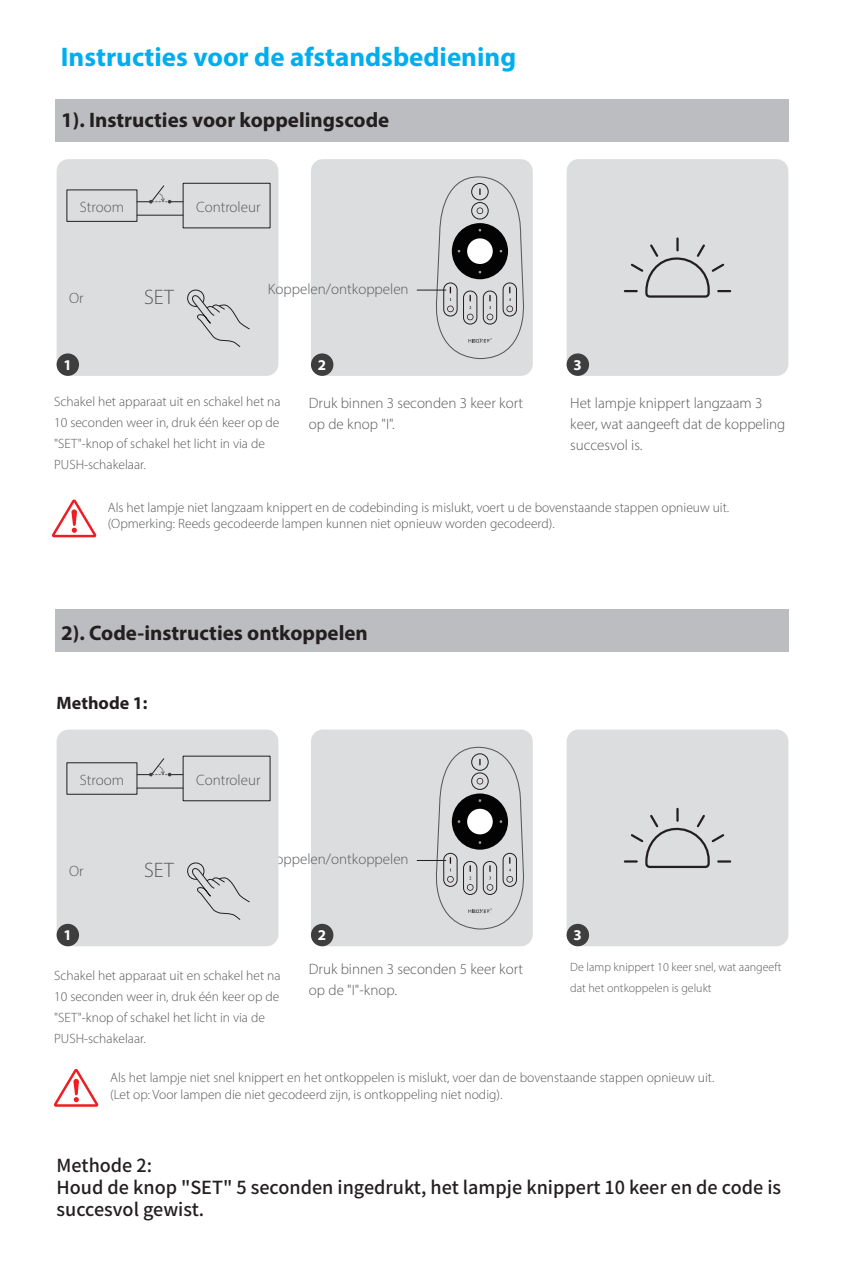
<style>
.page{position:relative;width:851px;height:1276px;background:#fff}
.page>*{position:absolute;margin:0;border:0;box-sizing:border-box;transform-origin:0 0}
.t1{font:700 27px "Myriad Pro";color:#00aeef}
.t2{font:700 21px "Myriad Pro";color:#231f20}
.t3{font:300 21px "Myriad Pro";letter-spacing:.01em;color:#57585a}
.t4{font:500 18px/21.6px "Source Han Sans CN";color:#231f20}
.t5{font:700 18px "Myriad Pro";color:#231f20}
.t6{font:300 15px/21px "Myriad Pro";color:#57585a}
.t7{font:700 15px "Myriad Pro";color:#fff}
.t8{font:300 13.5px/21px "Myriad Pro";color:#57585a}
.t9{font:300 12px/21px "Myriad Pro";color:#57585a}
</style>
<div class="page">
<div style="left:311px;top:729px;width:221px;height:217px;background:#dcdddf;border-radius:12px"></div>
<svg style="left:417px;top:746px;width:107px;height:184px"></svg>
<div style="left:55px;top:99px;width:733px;height:42px;background:#bcbdc0"></div>
<svg style="left:52px;top:499px;width:44px;height:38px"></svg>
<div style="left:311px;top:159px;width:221px;height:217px;background:#dcdddf;border-radius:12px"></div>
<div style="left:57px;top:159px;width:221px;height:217px;background:#dcdddf;border-radius:12px"></div>
<div style="left:566px;top:159px;width:222px;height:217px;background:#dcdddf;border-radius:12px"></div>
<hr style="left:137px;top:215px;width:46px;height:1px;background:#231f20">
<div style="left:67px;top:190px;width:70px;height:32px;border:1px solid #231f20"></div>
<div style="left:183px;top:183px;width:87px;height:45px;border:1px solid #231f20"></div>
<svg style="left:137px;top:185px;width:46px;height:18px"></svg>
<div style="left:311px;top:353px;width:22px;height:23px;background:#3e3e3f;border-radius:50%"></div>
<div style="left:57px;top:353px;width:22px;height:23px;background:#3e3e3f;border-radius:50%"></div>
<div style="left:566px;top:353px;width:23px;height:23px;background:#3e3e3f;border-radius:50%"></div>
<svg style="left:187px;top:289px;width:63px;height:58px"></svg>
<svg style="left:624px;top:238px;width:106px;height:60px"></svg>
<div style="left:55px;top:609px;width:733px;height:43px;background:#bcbdc0"></div>
<div style="left:57px;top:729px;width:221px;height:217px;background:#dcdddf;border-radius:12px"></div>
<div style="left:57px;top:924px;width:22px;height:22px;background:#3e3e3f;border-radius:50%"></div>
<div style="left:566px;top:729px;width:222px;height:217px;background:#dcdddf;border-radius:12px"></div>
<div style="left:566px;top:924px;width:23px;height:22px;background:#3e3e3f;border-radius:50%"></div>
<div style="left:311px;top:924px;width:22px;height:22px;background:#3e3e3f;border-radius:50%"></div>
<hr style="left:137px;top:787px;width:46px;height:1px;background:#231f20">
<div style="left:67px;top:762px;width:70px;height:32px;border:1px solid #231f20"></div>
<div style="left:183px;top:756px;width:87px;height:45px;border:1px solid #231f20"></div>
<svg style="left:137px;top:757px;width:46px;height:19px"></svg>
<svg style="left:187px;top:862px;width:63px;height:58px"></svg>
<svg style="left:624px;top:809px;width:106px;height:60px"></svg>
<svg style="left:417px;top:176px;width:107px;height:184px"></svg>
<svg style="left:54px;top:1069px;width:44px;height:37px"></svg>
<h1 class="t1" style="left:61px;top:40px;width:457px">Instructies voor de afstandsbediening</h1>
<h2 class="t2" style="left:61px;top:106px;width:330px">1). Instructies voor koppelingscode</h2>
<p class="t6" style="left:80px;top:196px;width:46px">Stroom</p>
<p class="t6" style="left:196px;top:196px;width:66px">Controleur</p>
<p class="t6" style="left:69px;top:288px;width:16px">Or</p>
<h2 class="t3" style="left:144px;top:284px;width:31px">SET</h2>
<p class="t6" style="left:268px;top:278px;width:142px">Koppelen/ontkoppelen</p>
<p class="t7" style="left:63px;top:355px;width:10px">1</p>
<p class="t7" style="left:318px;top:355px;width:10px">2</p>
<p class="t7" style="left:573px;top:355px;width:10px">3</p>
<p class="t8" style="left:54px;top:391px;width:228px">Schakel het apparaat uit en schakel het na 10 seconden weer in, druk één keer op de "SET"-knop of schakel het licht in via de PUSH-schakelaar.</p>
<p class="t6" style="left:309px;top:392px;width:216px">Druk binnen 3 seconden 3 keer kort op de knop "I".</p>
<p class="t6" style="left:570px;top:392px;width:217px">Het lampje knippert langzaam 3 keer, wat aangeeft dat de koppeling succesvol is.</p>
<p class="t8" style="left:108px;top:499px;width:623px;line-height:16.2px">Als het lampje niet langzaam knippert en de codebinding is mislukt, voert u de bovenstaande stappen opnieuw uit. (Opmerking: Reeds gecodeerde lampen kunnen niet opnieuw worden gecodeerd).</p>
<h2 class="t2" style="left:61px;top:619px;width:308px">2). Code-instructies ontkoppelen</h2>
<h3 class="t5" style="left:57px;top:691px;width:92px">Methode 1:</h3>
<p class="t6" style="left:80px;top:769px;width:46px">Stroom</p>
<p class="t6" style="left:196px;top:769px;width:66px">Controleur</p>
<p class="t6" style="left:69px;top:860px;width:16px">Or</p>
<h2 class="t3" style="left:144px;top:857px;width:31px">SET</h2>
<p class="t6" style="left:268px;top:849px;width:142px">Koppelen/ontkoppelen</p>
<p class="t7" style="left:63px;top:925px;width:10px">1</p>
<p class="t7" style="left:318px;top:925px;width:10px">2</p>
<p class="t7" style="left:573px;top:925px;width:10px">3</p>
<p class="t8" style="left:54px;top:965px;width:228px">Schakel het apparaat uit en schakel het na 10 seconden weer in, druk één keer op de "SET"-knop of schakel het licht in via de PUSH-schakelaar.</p>
<p class="t6" style="left:309px;top:958px;width:216px">Druk binnen 3 seconden 5 keer kort op de "I"-knop.</p>
<p class="t9" style="left:570px;top:956px;width:213px">De lamp knippert 10 keer snel, wat aangeeft dat het ontkoppelen is gelukt</p>
<p class="t8" style="left:110px;top:1069px;width:605px;line-height:16.2px">Als het lampje niet snel knippert en het ontkoppelen is mislukt, voer dan de bovenstaande stappen opnieuw uit. (Let op: Voor lampen die niet gecodeerd zijn, is ontkoppeling niet nodig).</p>
<h3 class="t4" style="left:57px;top:1155px;width:726px">Methode 2:<br>Houd de knop "SET" 5 seconden ingedrukt, het lampje knippert 10 keer en de code is succesvol gewist.</h3>
</div>
